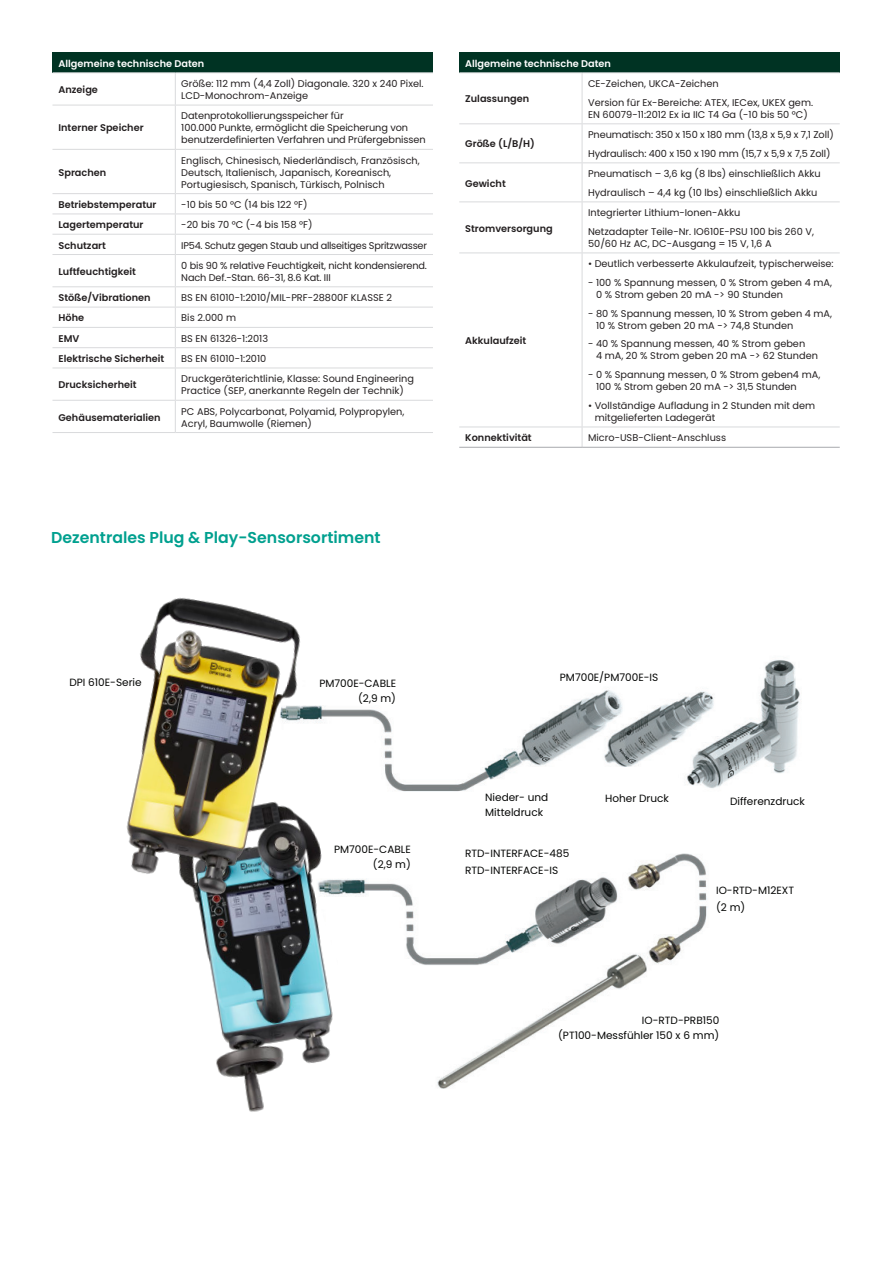
<style>
.page{position:relative;width:893px;height:1263px;background:#fff}
.page>*{position:absolute;margin:0;border:0;box-sizing:border-box;transform-origin:0 0}
.t1{font:600 15.75px "Poppins";color:#00a08f}
.t2{font:10.5px/15px "Poppins";color:#040504;text-align:right}
.t3{font:9.75px/12px "Poppins";color:#231f20}
.t4{font:600 9.75px "Poppins";color:#231f20}
.t5{font:600 9.75px "Poppins";color:#fff}
.t6{font:9.75px "Poppins";letter-spacing:-.025em;color:#231f20}
</style>
<div class="page">
<img style="left:321px;top:660px;width:479px;height:429px">
<img style="left:201px;top:776px;width:178px;height:336px">
<img style="left:126px;top:597px;width:195px;height:322px">
<div style="left:52px;top:52px;width:381px;height:21px;background:#003323"></div>
<hr style="left:52px;top:72px;width:123px;height:1px;background:#d9dadc">
<hr style="left:175px;top:72px;width:258px;height:1px;background:#d9dadc">
<hr style="left:175px;top:73px;width:1px;height:32px;background:#d9dadc">
<hr style="left:52px;top:105px;width:123px;height:1px;background:#d9dadc">
<hr style="left:175px;top:105px;width:258px;height:1px;background:#d9dadc">
<hr style="left:175px;top:105px;width:1px;height:44px;background:#d9dadc">
<hr style="left:52px;top:149px;width:123px;height:1px;background:#d9dadc">
<hr style="left:175px;top:149px;width:258px;height:1px;background:#d9dadc">
<hr style="left:175px;top:150px;width:1px;height:43px;background:#d9dadc">
<hr style="left:52px;top:193px;width:123px;height:1px;background:#d9dadc">
<hr style="left:175px;top:193px;width:258px;height:1px;background:#d9dadc">
<hr style="left:52px;top:214px;width:123px;height:1px;background:#d9dadc">
<hr style="left:175px;top:214px;width:258px;height:1px;background:#d9dadc">
<hr style="left:52px;top:234px;width:123px;height:1px;background:#d9dadc">
<hr style="left:175px;top:234px;width:258px;height:1px;background:#d9dadc">
<svg style="left:175px;top:194px;width:1px;height:60px"></svg>
<hr style="left:52px;top:254px;width:123px;height:1px;background:#d9dadc">
<hr style="left:175px;top:254px;width:258px;height:1px;background:#d9dadc">
<hr style="left:175px;top:255px;width:1px;height:31px;background:#d9dadc">
<hr style="left:52px;top:286px;width:123px;height:1px;background:#d9dadc">
<hr style="left:175px;top:286px;width:258px;height:1px;background:#d9dadc">
<hr style="left:52px;top:307px;width:123px;height:1px;background:#d9dadc">
<hr style="left:175px;top:307px;width:258px;height:1px;background:#d9dadc">
<hr style="left:52px;top:327px;width:123px;height:1px;background:#d9dadc">
<hr style="left:175px;top:327px;width:258px;height:1px;background:#d9dadc">
<hr style="left:52px;top:347px;width:123px;height:1px;background:#d9dadc">
<hr style="left:175px;top:347px;width:258px;height:1px;background:#d9dadc">
<svg style="left:175px;top:287px;width:1px;height:81px"></svg>
<hr style="left:52px;top:368px;width:123px;height:1px;background:#d9dadc">
<hr style="left:175px;top:368px;width:258px;height:1px;background:#d9dadc">
<hr style="left:175px;top:368px;width:1px;height:32px;background:#d9dadc">
<hr style="left:52px;top:400px;width:123px;height:1px;background:#d9dadc">
<hr style="left:175px;top:400px;width:258px;height:1px;background:#d9dadc">
<hr style="left:175px;top:401px;width:1px;height:31px;background:#d9dadc">
<hr style="left:52px;top:432px;width:123px;height:1px;background:#d9dadc">
<hr style="left:175px;top:432px;width:258px;height:1px;background:#d9dadc">
<div style="left:459px;top:52px;width:381px;height:21px;background:#003323"></div>
<hr style="left:459px;top:72px;width:123px;height:1px;background:#d9dadc">
<hr style="left:582px;top:72px;width:258px;height:1px;background:#d9dadc">
<hr style="left:582px;top:73px;width:1px;height:50px;background:#d9dadc">
<hr style="left:459px;top:123px;width:123px;height:1px;background:#d9dadc">
<hr style="left:582px;top:123px;width:258px;height:1px;background:#d9dadc">
<hr style="left:582px;top:124px;width:1px;height:38px;background:#d9dadc">
<hr style="left:459px;top:162px;width:123px;height:1px;background:#d9dadc">
<hr style="left:582px;top:162px;width:258px;height:1px;background:#d9dadc">
<hr style="left:582px;top:163px;width:1px;height:38px;background:#d9dadc">
<hr style="left:459px;top:201px;width:123px;height:1px;background:#d9dadc">
<hr style="left:582px;top:201px;width:258px;height:1px;background:#d9dadc">
<hr style="left:582px;top:202px;width:1px;height:51px;background:#d9dadc">
<hr style="left:459px;top:253px;width:123px;height:1px;background:#d9dadc">
<hr style="left:582px;top:253px;width:258px;height:1px;background:#d9dadc">
<hr style="left:582px;top:253px;width:1px;height:174px;background:#d9dadc">
<hr style="left:459px;top:427px;width:123px;height:1px;background:#d9dadc">
<hr style="left:582px;top:427px;width:258px;height:1px;background:#d9dadc">
<svg style="left:582px;top:427px;width:1px;height:20px"></svg>
<hr style="left:459px;top:447px;width:123px;height:1px;background:#a8a9ad">
<hr style="left:582px;top:447px;width:258px;height:1px;background:#a8a9ad">
<p class="t5" style="left:58px;top:58px;width:147px">Allgemeine technische Daten</p>
<p class="t4" style="left:58px;top:84px;width:41px">Anzeige</p>
<p class="t3" style="left:181px;top:78px;width:244px">Größe: 112 mm (4,4 Zoll) Diagonale. 320 x 240 Pixel.<br>LCD-Monochrom-Anzeige</p>
<p class="t4" style="left:58px;top:122px;width:87px">Interner Speicher</p>
<p class="t3" style="left:181px;top:110px;width:246px">Datenprotokollierungsspeicher für<br>100.000 Punkte, ermöglicht die Speicherung von benutzerdefinierten Verfahren und Prüfergebnissen</p>
<p class="t4" style="left:58px;top:166px;width:49px">Sprachen</p>
<p class="t3" style="left:181px;top:154px;width:240px">Englisch, Chinesisch, Niederländisch, Französisch,<br>Deutsch, Italienisch, Japanisch, Koreanisch,<br>Portugiesisch, Spanisch, Türkisch, Polnisch</p>
<p class="t4" style="left:58px;top:199px;width:100px">Betriebstemperatur</p>
<p class="t3" style="left:181px;top:199px;width:128px">-10 bis 50 °C (14 bis 122 °F)</p>
<p class="t4" style="left:58px;top:219px;width:87px">Lagertemperatur</p>
<p class="t3" style="left:181px;top:219px;width:133px">-20 bis 70 °C (-4 bis 158 °F)</p>
<p class="t4" style="left:58px;top:239px;width:49px">Schutzart</p>
<p class="t6" style="left:181px;top:239px;width:247px">IP54. Schutz gegen Staub und allseitiges Spritzwasser</p>
<p class="t4" style="left:58px;top:266px;width:79px">Luftfeuchtigkeit</p>
<p class="t3" style="left:181px;top:259px;width:247px">0 bis 90 % relative Feuchtigkeit, nicht kondensierend.<br>Nach Def.-Stan. 66-31, 8.6 Kat. III</p>
<p class="t4" style="left:58px;top:292px;width:94px">Stöße/Vibrationen</p>
<p class="t3" style="left:181px;top:292px;width:212px">BS EN 61010-1:2010/MIL-PRF-28800F KLASSE 2</p>
<p class="t4" style="left:58px;top:312px;width:27px">Höhe</p>
<p class="t3" style="left:181px;top:312px;width:56px">Bis 2.000 m</p>
<p class="t4" style="left:58px;top:332px;width:22px">EMV</p>
<p class="t3" style="left:181px;top:332px;width:88px">BS EN 61326-1:2013</p>
<p class="t4" style="left:58px;top:353px;width:107px">Elektrische Sicherheit</p>
<p class="t3" style="left:181px;top:353px;width:86px">BS EN 61010-1:2010</p>
<p class="t4" style="left:58px;top:379px;width:80px">Drucksicherheit</p>
<p class="t3" style="left:181px;top:373px;width:234px">Druckgeräterichtlinie, Klasse: Sound Engineering<br>Practice (SEP, anerkannte Regeln der Technik)</p>
<p class="t4" style="left:58px;top:411px;width:104px">Gehäusematerialien</p>
<p class="t3" style="left:181px;top:405px;width:225px">PC ABS, Polycarbonat, Polyamid, Polypropylen,<br>Acryl, Baumwolle (Riemen)</p>
<h1 class="t1" style="left:51px;top:528px;width:331px">Dezentrales Plug &amp; Play-Sensorsortiment</h1>
<p class="t5" style="left:465px;top:58px;width:147px">Allgemeine technische Daten</p>
<p class="t4" style="left:465px;top:93px;width:65px">Zulassungen</p>
<p class="t3" style="left:588px;top:74px;width:226px;line-height:18.8px">CE-Zeichen, UKCA-Zeichen<br>Version für Ex-Bereiche: ATEX, IECex, UKEX gem.</p>
<p class="t3" style="left:588px;top:109px;width:221px">EN 60079-11:2012 Ex ia IIC T4 Ga (-10 bis 50 °C)</p>
<p class="t4" style="left:465px;top:138px;width:71px">Größe (L/B/H)</p>
<p class="t3" style="left:588px;top:125px;width:247px;line-height:18.8px">Pneumatisch: 350 x 150 x 180 mm (13,8 x 5,9 x 7,1 Zoll)<br>Hydraulisch: 400 x 150 x 190 mm (15,7 x 5,9 x 7,5 Zoll)</p>
<p class="t4" style="left:465px;top:177px;width:42px">Gewicht</p>
<p class="t3" style="left:588px;top:164px;width:234px;line-height:18.8px">Pneumatisch – 3,6 kg (8 lbs) einschließlich Akku<br>Hydraulisch – 4,4 kg (10 lbs) einschließlich Akku</p>
<p class="t4" style="left:465px;top:222px;width:89px">Stromversorgung</p>
<p class="t3" style="left:588px;top:203px;width:227px;line-height:18.8px">Integrierter Lithium-Ionen-Akku<br>Netzadapter Teile-Nr. IO610E-PSU 100 bis 260 V,</p>
<p class="t3" style="left:588px;top:238px;width:185px">50/60 Hz AC, DC-Ausgang = 15 V, 1,6 A</p>
<p class="t4" style="left:465px;top:335px;width:63px">Akkulaufzeit</p>
<p class="t3" style="left:588px;top:258px;width:247px">• Deutlich verbesserte Akkulaufzeit, typischerweise:</p>
<p class="t3" style="left:596px;top:277px;width:238px;text-indent:-8px">- 100 % Spannung messen, 0 % Strom geben 4 mA,<br>0 % Strom geben 20 mA -&gt; 90 Stunden</p>
<p class="t3" style="left:596px;top:307px;width:238px;text-indent:-8px">- 80 % Spannung messen, 10 % Strom geben 4 mA,<br>10 % Strom geben 20 mA -&gt; 74,8 Stunden</p>
<p class="t3" style="left:596px;top:338px;width:223px;text-indent:-8px">- 40 % Spannung messen, 40 % Strom geben<br>4 mA, 20 % Strom geben 20 mA -&gt; 62 Stunden</p>
<p class="t3" style="left:596px;top:369px;width:226px;text-indent:-8px">- 0 % Spannung messen, 0 % Strom geben4 mA,<br>100 % Strom geben 20 mA -&gt; 31,5 Stunden</p>
<p class="t3" style="left:595px;top:400px;width:222px;text-indent:-7px">• Vollständige Aufladung in 2 Stunden mit dem mitgelieferten Ladegerät</p>
<p class="t4" style="left:465px;top:432px;width:68px">Konnektivität</p>
<p class="t3" style="left:588px;top:432px;width:140px">Micro-USB-Client-Anschluss</p>
<p class="t2" style="left:69px;top:675px;width:74px">DPI 610E-Serie</p>
<p class="t2" style="left:319px;top:676px;width:78px">PM700E-CABLE (2,9 m)</p>
<p class="t2" style="left:334px;top:842px;width:78px">PM700E-CABLE (2,9 m)</p>
<p class="t2" style="left:560px;top:670px;width:100px">PM700E/PM700E-IS</p>
<p class="t2" style="left:485px;top:789px;width:65px;text-align:left">Nieder- und<br>Mitteldruck</p>
<p class="t2" style="left:605px;top:791px;width:65px">Hoher Druck</p>
<p class="t2" style="left:465px;top:845px;width:106px;line-height:17.1px;text-align:left">RTD-INTERFACE-485<br>RTD-INTERFACE-IS</p>
<p class="t2" style="left:730px;top:794px;width:76px">Differenzdruck</p>
<p class="t2" style="left:716px;top:882px;width:79px;line-height:17.1px;text-align:left">IO-RTD-M12EXT (2 m)</p>
<p class="t2" style="left:558px;top:1013px;width:163px">IO-RTD-PRB150 (PT100-Messfühler 150 x 6 mm)</p>
</div>
